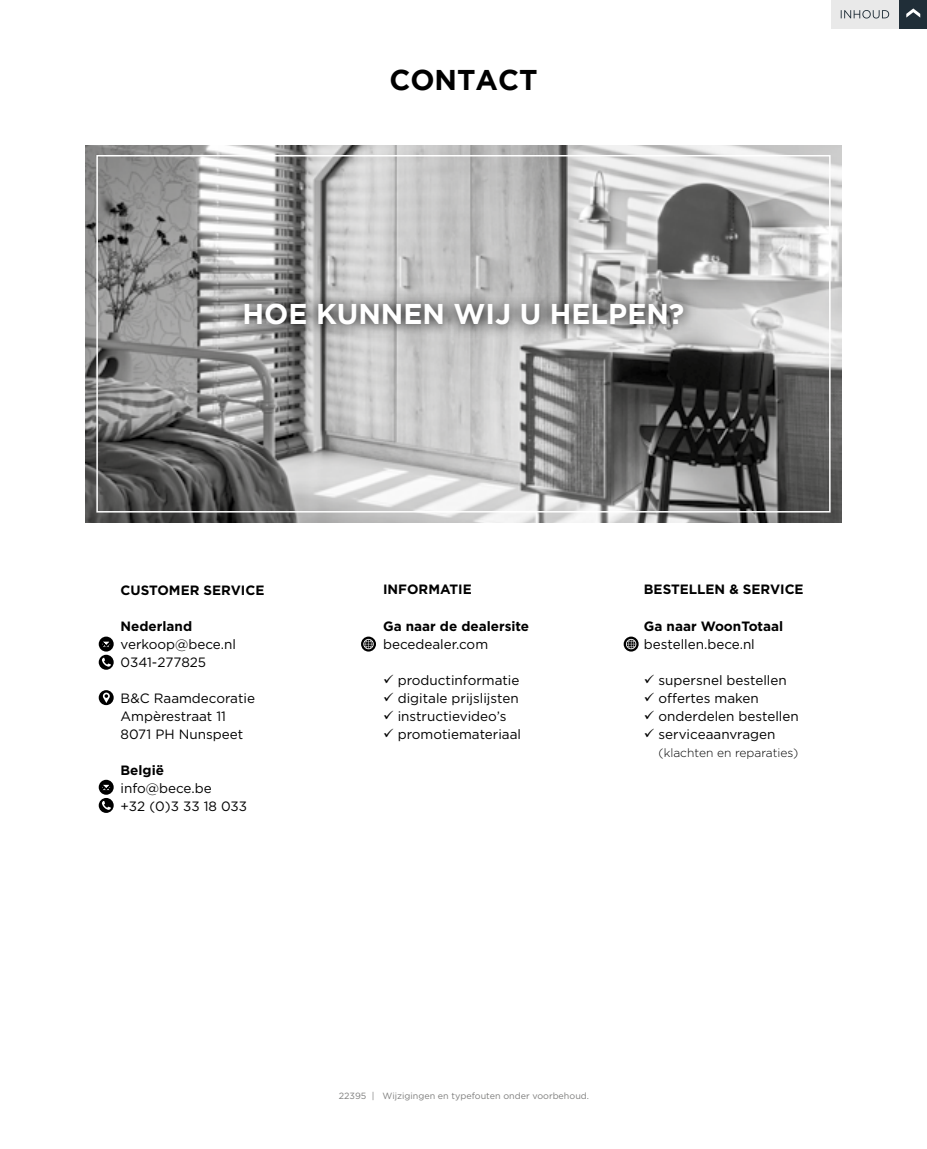
<style>
.page{position:relative;width:927px;height:1149px;background:#fff}
.page>*{position:absolute;margin:0;border:0;box-sizing:border-box;transform-origin:0 0}
.t1{font:700 28.5px "Gotham";color:#fff}
.t2{font:700 28.5px "Gotham";color:#000}
.t3{font:13.5px/18px "Gotham";color:#000}
.t4{font:700 13.5px "Gotham";color:#000}
.t5{font:300 12px "Gotham";color:#000}
.t6{font:9px "Gotham";color:#7e7e7d}
</style>
<div class="page">
<img style="left:85px;top:145px;width:757px;height:377px">
<svg style="left:231px;top:291px;width:466px;height:46px"></svg>
<div style="left:96px;top:155px;width:735px;height:357px;border:2px solid #fff"></div>
<svg style="left:99px;top:690px;width:15px;height:15px"></svg>
<svg style="left:103px;top:692px;width:7px;height:10px"></svg>
<svg style="left:99px;top:654px;width:15px;height:15px"></svg>
<svg style="left:102px;top:657px;width:9px;height:9px"></svg>
<div style="left:99px;top:636px;width:15px;height:15px;background:#000;border-radius:50%"></div>
<svg style="left:102px;top:641px;width:8px;height:6px"></svg>
<svg style="left:361px;top:636px;width:15px;height:15px"></svg>
<svg style="left:363px;top:638px;width:11px;height:11px"></svg>
<svg style="left:99px;top:797px;width:15px;height:15px"></svg>
<svg style="left:102px;top:800px;width:9px;height:9px"></svg>
<svg style="left:99px;top:779px;width:15px;height:15px"></svg>
<svg style="left:102px;top:783px;width:9px;height:7px"></svg>
<svg style="left:624px;top:636px;width:15px;height:15px"></svg>
<svg style="left:626px;top:638px;width:10px;height:11px"></svg>
<div style="left:898px;top:0;width:29px;height:29px;background:#202e38"></div>
<svg style="left:906px;top:8px;width:14px;height:10px"></svg>
<div style="left:831px;top:0;width:68px;height:29px;background:#e9e9e9"></div>
<svg style="left:841px;top:10px;width:48px;height:9px"></svg>
<h1 class="t2" style="left:389px;top:63px;width:150px">CONTACT</h1>
<h1 class="t1" style="left:243px;top:297px;width:443px">HOE KUNNEN WIJ U HELPEN?</h1>
<p class="t4" style="left:121px;top:580px;width:145px">CUSTOMER SERVICE</p>
<p class="t4" style="left:121px;top:616px;width:73px">Nederland</p>
<p class="t3" style="left:121px;top:634px;width:117px">verkoop@bece.nl<br>0341-277825</p>
<p class="t3" style="left:121px;top:688px;width:136px">B&amp;C Raamdecoratie<br>Ampèrestraat 11<br>8071 PH Nunspeet</p>
<p class="t4" style="left:121px;top:760px;width:45px">België</p>
<p class="t3" style="left:121px;top:778px;width:128px">info@bece.be<br>+32 (0)3 33 18 033</p>
<p class="t4" style="left:383px;top:580px;width:90px">INFORMATIE</p>
<p class="t4" style="left:383px;top:616px;width:148px">Ga naar de dealersite</p>
<p class="t3" style="left:383px;top:634px;width:107px">becedealer.com</p>
<p class="t3" style="left:383px;top:670px;width:138px">✓ productinformatie</p>
<p class="t3" style="left:383px;top:688px;width:137px">✓ digitale prijslijsten</p>
<p class="t3" style="left:383px;top:706px;width:125px">✓ instructievideo’s</p>
<p class="t3" style="left:383px;top:724px;width:140px">✓ promotiemateriaal</p>
<p class="t4" style="left:644px;top:580px;width:161px">BESTELLEN &amp; SERVICE</p>
<p class="t4" style="left:644px;top:616px;width:141px">Ga naar WoonTotaal</p>
<p class="t3" style="left:644px;top:634px;width:112px">bestellen.bece.nl</p>
<p class="t3" style="left:644px;top:670px;width:144px">✓ supersnel bestellen</p>
<p class="t3" style="left:644px;top:688px;width:116px">✓ offertes maken</p>
<p class="t3" style="left:644px;top:706px;width:156px">✓ onderdelen bestellen</p>
<p class="t3" style="left:644px;top:724px;width:133px">✓ serviceaanvragen</p>
<p class="t5" style="left:658px;top:744px;width:141px">(klachten en reparaties)</p>
<p class="t6" style="left:339px;top:1089px;width:252px">22395 | Wijzigingen en typefouten onder voorbehoud.</p>
</div>
